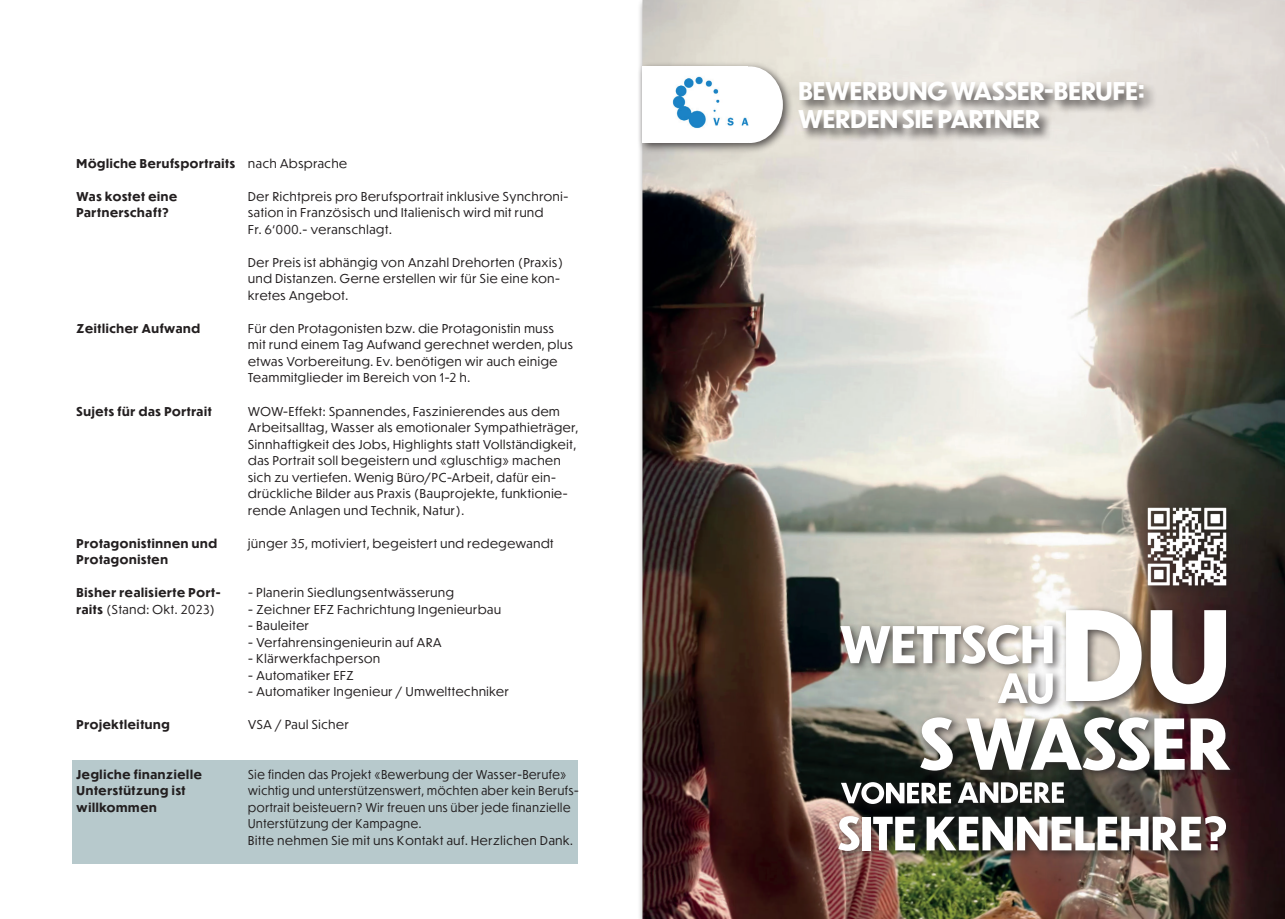
<style>
.page{position:relative;width:1285px;height:919px;background:#fff}
.page>*{position:absolute;margin:0;border:0;box-sizing:border-box;transform-origin:0 0}
.t1{font:700 24px/28.8px "Dunbar Tall";color:#fff}
.t2{font:12px/16.5px "Dunbar Tall";letter-spacing:.06em;color:#231f20}
.t3{font:700 12px/16.5px "Dunbar Tall";letter-spacing:.06em;color:#231f20}
.t4{font:12px/16.5px "Dunbar Tall";letter-spacing:.06em;color:#231f20;scale:.94 1}
.s1{font-weight:400}
</style>
<div class="page">
<div style="left:72px;top:760px;width:506px;height:103px;background:#b7c9cc"></div>
<img style="left:642px;top:0;width:642px;height:918px">
<div style="left:637px;top:61px;width:156px;height:93px;background:#231f20;opacity:.75"></div>
<div style="left:716px;top:66px;width:66px;height:77px;background:#fff;border-radius:50%"></div>
<div style="left:642px;top:66px;width:106px;height:77px;background:#fff"></div>
<div style="left:797px;top:79px;width:359px;height:64px;background:#231f20;opacity:.75"></div>
<div style="left:833px;top:605px;width:407px;height:257px;background:#231f20;opacity:.75"></div>
<svg style="left:840px;top:624px;width:212px;height:40px"></svg>
<svg style="left:997px;top:673px;width:55px;height:31px"></svg>
<svg style="left:1065px;top:610px;width:76px;height:91px"></svg>
<svg style="left:1150px;top:610px;width:75px;height:94px"></svg>
<svg style="left:920px;top:717px;width:32px;height:53px"></svg>
<svg style="left:965px;top:717px;width:219px;height:53px"></svg>
<svg style="left:1190px;top:718px;width:40px;height:51px"></svg>
<svg style="left:840px;top:782px;width:110px;height:21px"></svg>
<svg style="left:957px;top:782px;width:106px;height:20px"></svg>
<svg style="left:838px;top:816px;width:21px;height:34px"></svg>
<div style="left:862px;top:816px;width:8px;height:34px;background:#fff"></div>
<svg style="left:873px;top:816px;width:41px;height:34px"></svg>
<svg style="left:926px;top:816px;width:299px;height:34px"></svg>
<img style="left:672px;top:76px;width:77px;height:53px">
<div style="left:1143px;top:503px;width:93px;height:93px;background:#2a2620"></div>
<img style="left:1138px;top:498px;width:96px;height:97px">
<p class="t3" style="left:77px;top:155px;width:160px">Mögliche Berufsportraits</p>
<p class="t3" style="left:77px;top:188px;width:102px">Was kostet eine<br>Partnerschaft?</p>
<p class="t3" style="left:77px;top:320px;width:125px">Zeitlicher Aufwand</p>
<p class="t3" style="left:77px;top:402px;width:137px">Sujets für das Portrait</p>
<p class="t3" style="left:77px;top:534px;width:142px">Protagonistinnen und<br>Protagonisten</p>
<p class="t3" style="left:77px;top:584px;width:145px">Bisher realisierte Port&shy;raits <span class="s1">(Stand: Okt. 2023)</span></p>
<p class="t3" style="left:77px;top:716px;width:95px">Projektleitung</p>
<p class="t3" style="left:77px;top:765px;width:127px">Jegliche finanzielle<br>Unterstützung ist willkommen</p>
<p class="t2" style="left:248px;top:155px;width:100px">nach Absprache</p>
<p class="t2" style="left:248px;top:188px;width:321px">Der Richtpreis pro Berufsportrait inklusive Synchroni&shy;sation in Französisch und Italienisch wird mit rund<br>Fr. 6‘000.- veranschlagt.</p>
<p class="t2" style="left:248px;top:254px;width:316px">Der Preis ist abhängig von Anzahl Drehorten (Praxis) und Distanzen. Gerne erstellen wir für Sie eine kon&shy;kretes Angebot.</p>
<p class="t2" style="left:248px;top:320px;width:326px">Für den Protagonisten bzw. die Protagonistin muss mit rund einem Tag Aufwand gerechnet werden, plus etwas Vorbereitung. Ev. benötigen wir auch einige Teammitglieder im Bereich von 1-2 h.</p>
<p class="t2" style="left:248px;top:402px;width:332px">WOW-Effekt: Spannendes, Faszinierendes aus dem Arbeitsalltag, Wasser als emotionaler Sympathieträger, Sinnhaftigkeit des Jobs, Highlights statt Vollständigkeit, das Portrait soll begeistern und «gluschtig» machen sich zu vertiefen. Wenig Büro/PC-Arbeit, dafür ein&shy;drückliche Bilder aus Praxis (Bauprojekte, funktionie&shy;rende Anlagen und Technik, Natur).</p>
<p class="t2" style="left:248px;top:534px;width:307px">jünger 35, motiviert, begeistert und redegewandt</p>
<p class="t2" style="left:248px;top:584px;width:207px">- Planerin Siedlungsentwässerung</p>
<p class="t2" style="left:248px;top:600px;width:254px">- Zeichner EFZ Fachrichtung Ingenieurbau</p>
<p class="t2" style="left:248px;top:617px;width:62px">- Bauleiter</p>
<p class="t2" style="left:248px;top:633px;width:195px">- Verfahrensingenieurin auf ARA</p>
<p class="t2" style="left:248px;top:650px;width:133px">- Klärwerkfachperson</p>
<p class="t2" style="left:248px;top:666px;width:107px">- Automatiker EFZ</p>
<p class="t2" style="left:248px;top:683px;width:262px">- Automatiker Ingenieur / Umwelttechniker</p>
<p class="t2" style="left:248px;top:716px;width:102px">VSA / Paul Sicher</p>
<p class="t4" style="left:248px;top:765px;width:353px">Sie finden das Projekt «Bewerbung der Wasser-Berufe» wichtig und unterstützenswert, möchten aber kein Berufs&shy;portrait beisteuern? Wir freuen uns über jede finanzielle Unterstützung der Kampagne.<br>Bitte nehmen Sie mit uns Kontakt auf. Herzlichen Dank.</p>
<h1 class="t1" style="left:798px;top:76px;width:347px">BEWERBUNG WASSER-BERUFE:<br>WERDEN SIE PARTNER</h1>
</div>
